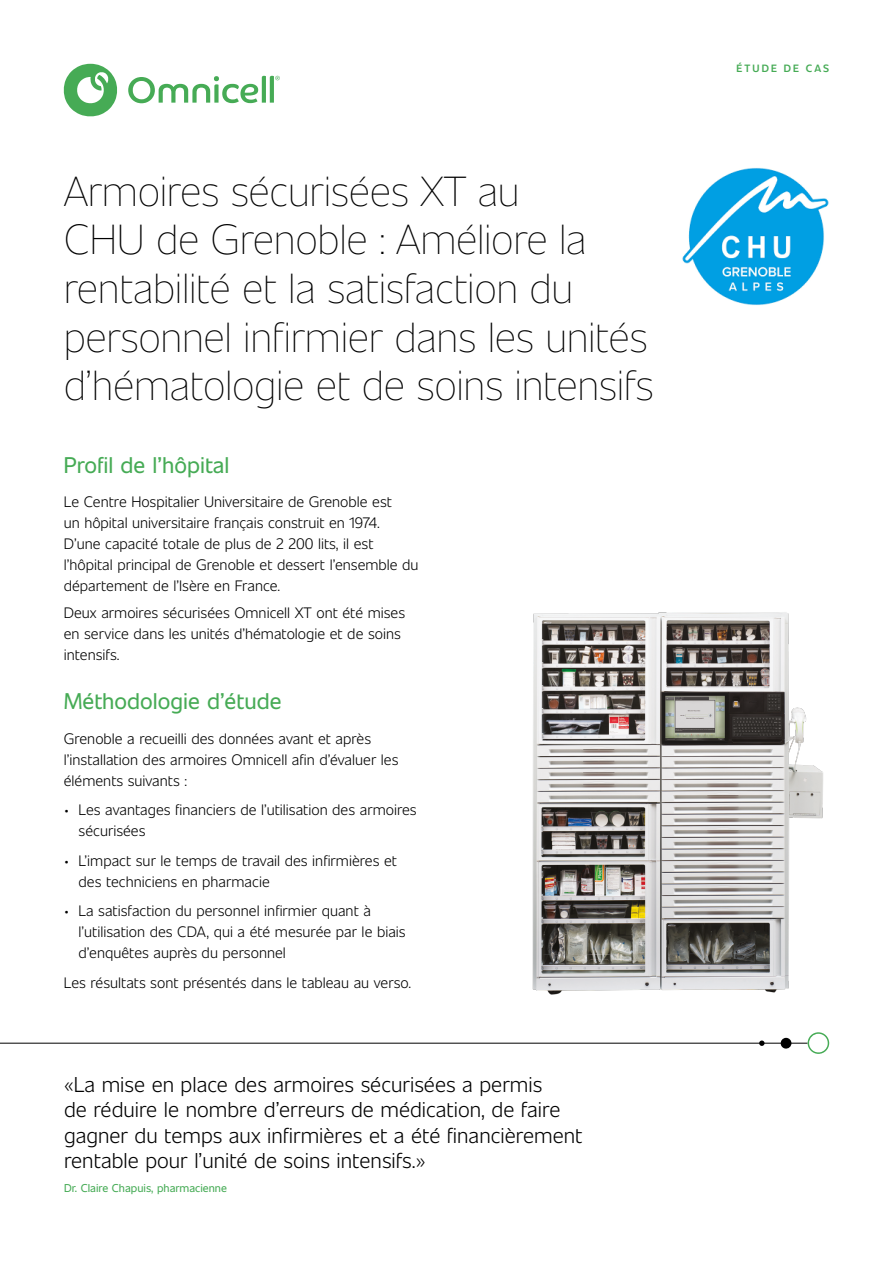
<style>
.page{position:relative;width:893px;height:1263px;background:#fff}
.page>*{position:absolute;margin:0;border:0;box-sizing:border-box;transform-origin:0 0}
.t1{font:200 41.7px/48.6px "Unitext";letter-spacing:-.01em;color:#000}
.t2{font:22.5px "Unitext";color:#46ab55}
.t3{font:300 21.3px/25.5px "Unitext";color:#000}
.t4{font:300 15px/21px "Unitext";color:#000}
.t5{font:11.25px "Unitext";color:#46ab55}
.t6{font:600 10.5px "Unitext";letter-spacing:.2em;color:#46ab55}
</style>
<div class="page">
<svg style="left:63px;top:64px;width:54px;height:53px"></svg>
<svg style="left:128px;top:76px;width:152px;height:27px"></svg>
<hr style="left:0;top:1043px;width:807px;height:1px;background:#000">
<svg style="left:780px;top:1038px;width:11px;height:11px"></svg>
<svg style="left:759px;top:1040px;width:5px;height:6px"></svg>
<svg style="left:807px;top:1032px;width:22px;height:22px"></svg>
<img style="left:682px;top:168px;width:147px;height:137px">
<img style="left:532px;top:612px;width:291px;height:383px">
<h1 class="t1" style="left:64px;top:164px;width:592px">Armoires sécurisées XT au<br>CHU de Grenoble : Améliore la rentabilité et la satisfaction du personnel infirmier dans les unités d’hématologie et de soins intensifs</h1>
<h2 class="t2" style="left:64px;top:449px;width:167px">Profil de l’hôpital</h2>
<p class="t4" style="left:64px;top:490px;width:356px">Le Centre Hospitalier Universitaire de Grenoble est<br>un hôpital universitaire français construit en 1974.<br>D’une capacité totale de plus de 2 200 lits, il est l’hôpital principal de Grenoble et dessert l’ensemble du département de l’Isère en France.</p>
<p class="t4" style="left:64px;top:601px;width:343px">Deux armoires sécurisées Omnicell XT ont été mises en service dans les unités d’hématologie et de soins intensifs.</p>
<h2 class="t2" style="left:64px;top:685px;width:219px">Méthodologie d’étude</h2>
<p class="t4" style="left:64px;top:727px;width:336px">Grenoble a recueilli des données avant et après l’installation des armoires Omnicell afin d’évaluer les éléments suivants :</p>
<p class="t4" style="left:79px;top:799px;width:340px;text-indent:-15px">• Les avantages financiers de l’utilisation des armoires sécurisées</p>
<p class="t4" style="left:79px;top:849px;width:320px;text-indent:-15px">• L’impact sur le temps de travail des infirmières et des techniciens en pharmacie</p>
<p class="t4" style="left:79px;top:900px;width:329px;text-indent:-15px">• La satisfaction du personnel infirmier quant à l’utilisation des CDA, qui a été mesurée par le biais d’enquêtes auprès du personnel</p>
<p class="t4" style="left:64px;top:971px;width:349px">Les résultats sont présentés dans le tableau au verso.</p>
<h3 class="t3" style="left:64px;top:1070px;width:520px">«La mise en place des armoires sécurisées a permis<br>de réduire le nombre d’erreurs de médication, de faire gagner du temps aux infirmières et a été financièrement rentable pour l’unité de soins intensifs.»</h3>
<p class="t5" style="left:64px;top:1180px;width:165px">Dr. Claire Chapuis, pharmacienne</p>
<p class="t6" style="left:736px;top:60px;width:94px">ÉTUDE DE CAS</p>
</div>
